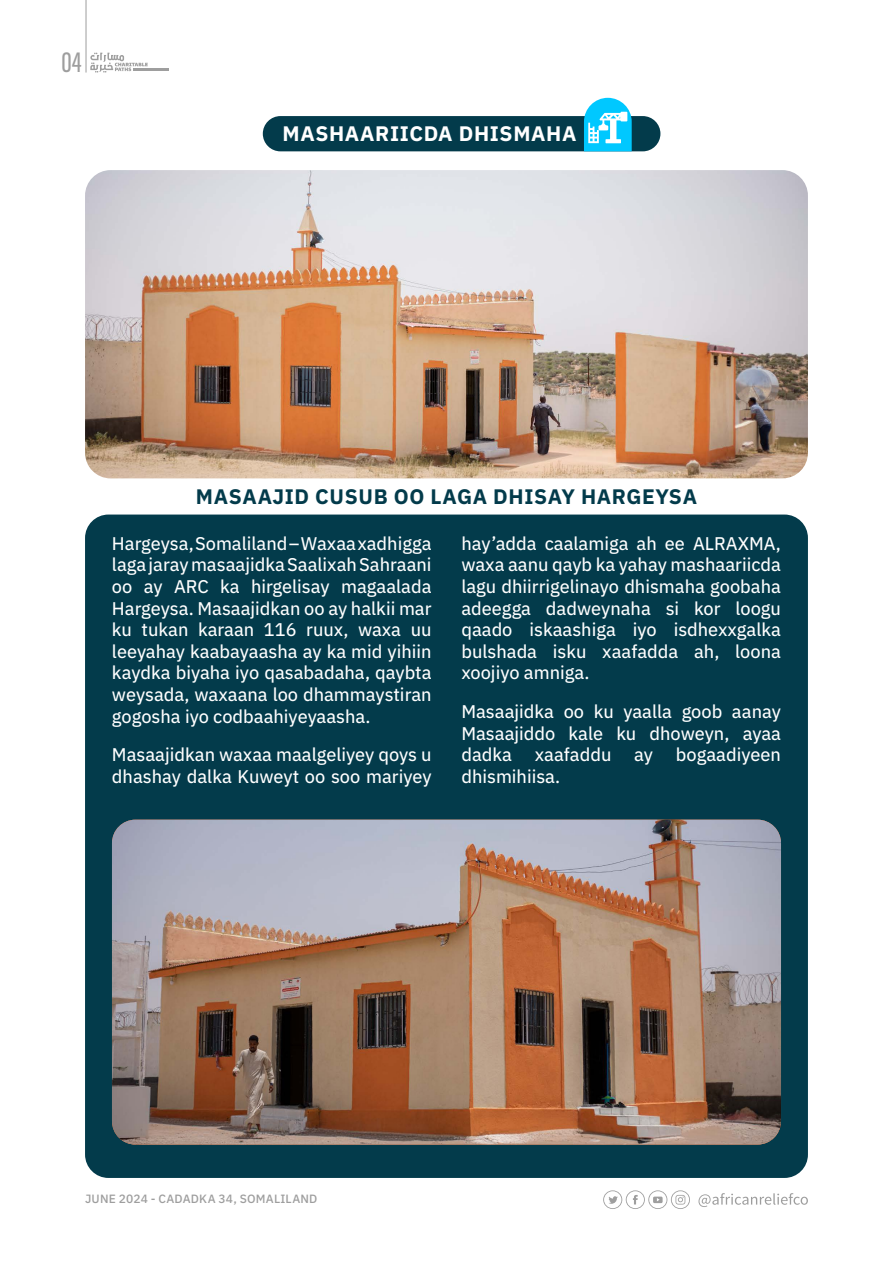
<style>
.page{position:relative;width:893px;height:1263px;background:#fff}
.page>*{position:absolute;margin:0;border:0;box-sizing:border-box;transform-origin:0 0}
.t1{font:30px "Acumin Variable Concept";color:#9e9e9e}
.t2{font:700 21px "IBM Plex Sans Arabic";letter-spacing:.03em;color:#033b4b}
.t3{font:700 21px "IBM Plex Sans Arabic";letter-spacing:.03em;color:#fff}
.t4{font:18.3px/21.6px "IBM Plex Sans Arabic Text";color:#fff}
.t5{font:500 12px "IBM Plex Sans Arabic";letter-spacing:.02em;color:#9e9e9e}
</style>
<div class="page">
<svg style="left:698px;top:1193px;width:110px;height:14px"></svg>
<svg style="left:603px;top:1190px;width:87px;height:19px"></svg>
<hr style="left:86px;top:0;width:1px;height:73px;background:#9e9e9e">
<svg style="left:90px;top:53px;width:58px;height:20px"></svg>
<hr style="left:133px;top:68px;width:36px;height:3px;background:#9e9e9e">
<div style="left:263px;top:116px;width:397px;height:35px;background:#033b4b;border-radius:18px"></div>
<svg style="left:584px;top:98px;width:48px;height:53px;background:#4fd8fe"></svg>
<img style="left:85px;top:170px;width:723px;height:308px">
<div style="left:85px;top:514px;width:723px;height:664px;background:#033b4b;border-radius:23px"></div>
<img style="left:112px;top:820px;width:669px;height:324px">
<h1 class="t1" style="left:61px;top:41px;width:22px">04</h1>
<p class="t3" style="left:283px;top:122px;width:295px">MASHAARIICDA DHISMAHA</p>
<p class="t2" style="left:196px;top:485px;width:503px">MASAAJID CUSUB OO LAGA DHISAY HARGEYSA</p>
<p class="t4" style="left:112px;top:533px;width:321px;text-align:right">Hargeysa,Somaliland–Waxaaxadhigga lagajaraymasaajidkaSaalixahSahraani magaalada</p>
<p class="t4" style="left:461px;top:533px;width:321px;text-align:right">hay’adda caalamiga ah ee ALRAXMA, waxa aanu qayb ka yahay mashaariicda lagu dhiirrigelinayo dhismaha goobaha loogu</p>
<p class="t4" style="left:251px;top:576px;width:80px">hirgelisay</p>
<p class="t4" style="left:220px;top:576px;width:21px">ka</p>
<p class="t4" style="left:174px;top:576px;width:36px">ARC</p>
<p class="t4" style="left:112px;top:576px;width:22px">oo</p>
<p class="t4" style="left:112px;top:597px;width:321px">Hargeysa. Masaajidkan oo ay halkii mar</p>
<p class="t4" style="left:411px;top:619px;width:22px">uu</p>
<p class="t4" style="left:144px;top:576px;width:20px">ay</p>
<p class="t4" style="left:666px;top:597px;width:15px">si</p>
<p class="t4" style="left:461px;top:597px;width:71px">adeegga</p>
<p class="t4" style="left:546px;top:597px;width:106px">dadweynaha</p>
<p class="t4" style="left:694px;top:597px;width:28px">kor</p>
<p class="t4" style="left:529px;top:619px;width:88px">iskaashiga</p>
<p class="t4" style="left:633px;top:619px;width:25px">iyo</p>
<p class="t4" style="left:674px;top:619px;width:109px">isdhexxgalka</p>
<p class="t4" style="left:461px;top:619px;width:53px">qaado</p>
<p class="t4" style="left:112px;top:619px;width:321px">ku<br>leeyahay kaabayaasha ay ka mid yihiin kaydka biyaha iyo qasabadaha, qaybta weysada, waxaana loo dhammaystiran gogosha iyo codbaahiyeyaasha.</p>
<p class="t4" style="left:112px;top:744px;width:321px">Masaajidkan waxaa maalgeliyey qoys u dhashay dalka Kuweyt oo soo mariyey</p>
<p class="t4" style="left:142px;top:619px;width:48px">tukan</p>
<p class="t4" style="left:198px;top:619px;width:58px">karaan</p>
<p class="t4" style="left:264px;top:619px;width:34px">116</p>
<p class="t4" style="left:358px;top:619px;width:45px">waxa</p>
<p class="t4" style="left:306px;top:619px;width:44px">ruux,</p>
<p class="t4" style="left:553px;top:641px;width:35px">isku</p>
<p class="t4" style="left:461px;top:641px;width:130px">bulshada xoojiyo amniga.</p>
<p class="t4" style="left:602px;top:641px;width:78px">xaafadda</p>
<p class="t4" style="left:694px;top:641px;width:27px">ah,</p>
<p class="t4" style="left:735px;top:641px;width:47px">loona</p>
<p class="t4" style="left:461px;top:701px;width:94px">Masaajidka</p>
<p class="t4" style="left:594px;top:701px;width:22px">ku</p>
<p class="t4" style="left:623px;top:701px;width:50px">yaalla</p>
<p class="t4" style="left:682px;top:701px;width:42px">goob</p>
<p class="t4" style="left:564px;top:701px;width:22px">oo</p>
<p class="t4" style="left:732px;top:701px;width:51px">aanay</p>
<p class="t4" style="left:461px;top:722px;width:96px">Masaajiddo</p>
<p class="t4" style="left:569px;top:722px;width:36px">kale</p>
<p class="t4" style="left:616px;top:722px;width:22px">ku</p>
<p class="t4" style="left:650px;top:722px;width:81px">dhoweyn,</p>
<p class="t4" style="left:743px;top:722px;width:40px">ayaa</p>
<p class="t4" style="left:676px;top:744px;width:107px">bogaadiyeen</p>
<p class="t4" style="left:461px;top:744px;width:100px">dadka dhismihiisa.</p>
<p class="t4" style="left:535px;top:744px;width:78px">xaafaddu</p>
<p class="t4" style="left:634px;top:744px;width:20px">ay</p>
<p class="t5" style="left:85px;top:1192px;width:234px">JUNE 2024 - CADADKA 34, SOMALILAND</p>
</div>
